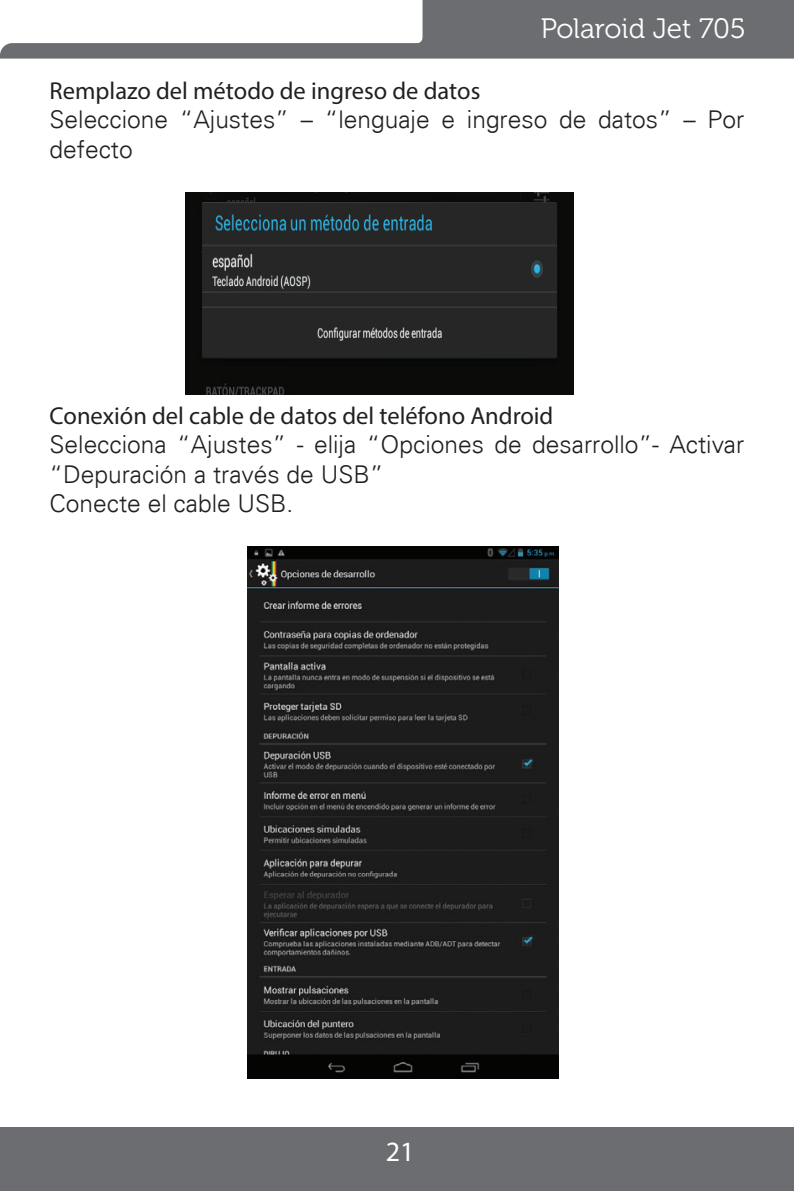
<style>
.page{position:relative;width:794px;height:1191px;background:#fff}
.page>*{position:absolute;margin:0;border:0;box-sizing:border-box;transform-origin:0 0}
.t1{font:28px "Museo 300";color:#fff}
.t2{font:28px "Myriad Pro";color:#fff}
.t3{font:300 24.5px/29.4px "Univers";color:#231f20}
.t4{font:24.5px "Myriad Pro";color:#231f20}
</style>
<div class="page">
<div style="left:0;top:1127px;width:794px;height:64px;background:#6c6d70"></div>
<svg style="left:0;top:0;width:794px;height:59px;fill:#6c6d70"></svg>
<img style="left:186px;top:192px;width:388px;height:202px">
<img style="left:247px;top:546px;width:312px;height:532px">
<p class="t1" style="left:541px;top:14px;width:207px">Polaroid Jet 705</p>
<p class="t4" style="left:50px;top:76px;width:432px">Remplazo del método de ingreso de datos</p>
<p class="t3" style="left:50px;top:105px;width:696px">Seleccione “Ajustes” – “lenguaje e ingreso de datos” – Por defecto</p>
<p class="t4" style="left:50px;top:400px;width:505px">Conexión del cable de datos del teléfono Android</p>
<p class="t3" style="left:50px;top:430px;width:696px">Selecciona “Ajustes” - elija “Opciones de desarrollo”- Activar “Depuración a través de USB”<br>Conecte el cable USB.</p>
<p class="t2" style="left:386px;top:1134px;width:30px">21</p>
</div>
